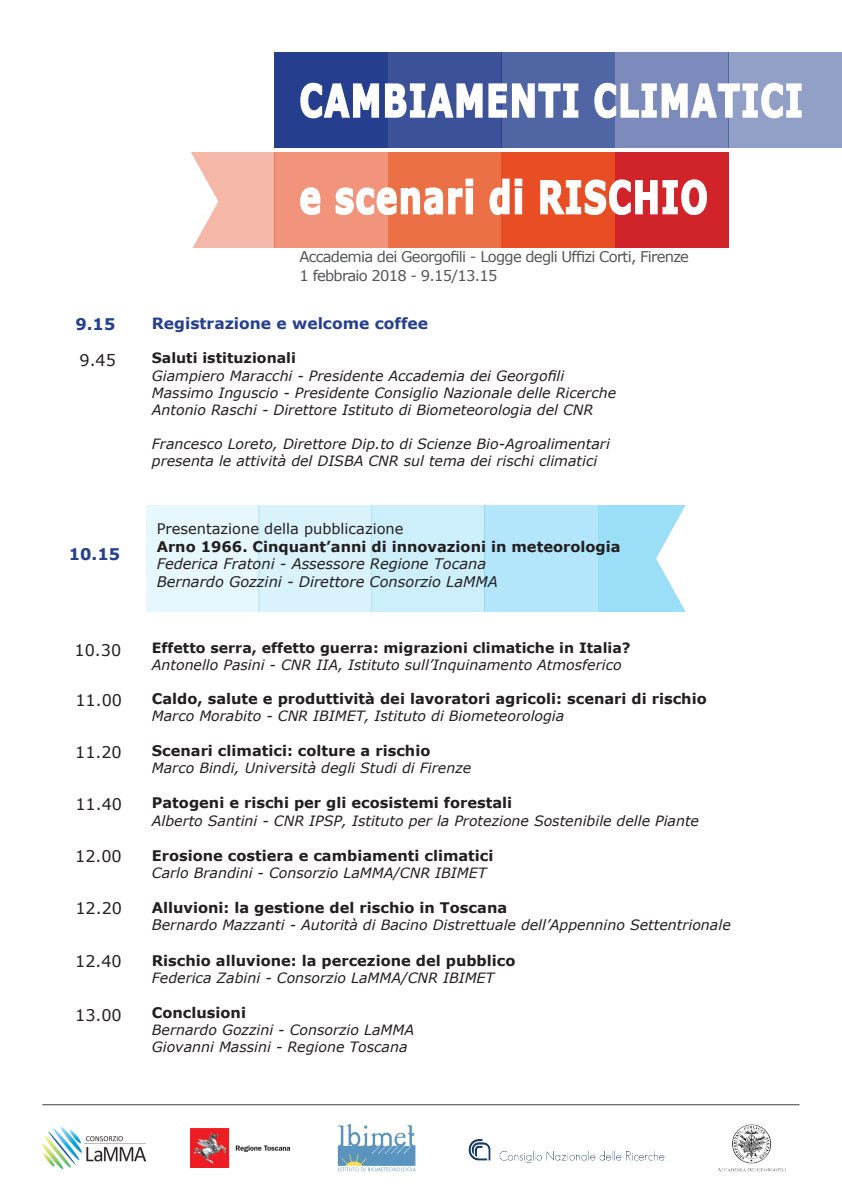
<style>
.page{position:relative;width:842px;height:1191px;background:#fff}
.page>*{position:absolute;margin:0;border:0;box-sizing:border-box;transform-origin:0 0}
.t1{font:700 44.8px/96.6px "Verdana";letter-spacing:.05em;color:#fff;scale:.71 1}
.t2{font:16.1px "Verdana";color:#231f20}
.t3{font:700 16.1px "Verdana";color:#253f8e}
.t4{font:700 15.5px "Verdana";color:#253f8e}
.t5{font:14.8px/18.8px "Verdana";letter-spacing:-.05em;color:#545557}
.t6{font:700 14.6px "Verdana";color:#231f20}
.t7{font:italic 14.6px/17.5px "Verdana";color:#231f20}
.t8{font:14.6px "Verdana";color:#231f20}
.t9{font:italic 14.2px/17px "Verdana";color:#231f20}
.t10{font:700 14.2px "Verdana";color:#231f20}
.s1{font-size:14.6px}
</style>
<div class="page">
<div style="left:728px;top:52px;width:114px;height:96px;background:#929fc6"></div>
<div style="left:615px;top:152px;width:113px;height:95px;background:#d1232a"></div>
<div style="left:274px;top:52px;width:114px;height:96px;background:#253f8e"></div>
<div style="left:388px;top:52px;width:113px;height:96px;background:#3b5299"></div>
<div style="left:501px;top:52px;width:114px;height:96px;background:#5065a4"></div>
<div style="left:615px;top:52px;width:113px;height:96px;background:#7c8bbb"></div>
<svg style="left:300px;top:82px;width:279px;height:37px"></svg>
<svg style="left:594px;top:82px;width:208px;height:37px"></svg>
<div style="left:274px;top:152px;width:114px;height:95px;background:#f1947b"></div>
<div style="left:388px;top:152px;width:113px;height:95px;background:#ec7046"></div>
<div style="left:161px;top:152px;width:113px;height:95px;background:#f5b8a8"></div>
<svg style="left:161px;top:152px;width:57px;height:96px"></svg>
<div style="left:501px;top:152px;width:114px;height:95px;background:#e84d24"></div>
<svg style="left:300px;top:187px;width:21px;height:28px"></svg>
<svg style="left:335px;top:178px;width:139px;height:37px"></svg>
<svg style="left:489px;top:178px;width:34px;height:37px"></svg>
<svg style="left:540px;top:179px;width:167px;height:36px"></svg>
<img style="left:468px;top:1139px;width:197px;height:24px">
<img style="left:337px;top:1124px;width:79px;height:48px">
<img style="left:190px;top:1128px;width:101px;height:39px">
<img style="left:717px;top:1124px;width:69px;height:48px">
<img style="left:42px;top:1127px;width:103px;height:41px">
<hr style="left:42px;top:1104px;width:758px;height:1px;background:#3e3e3f">
<div style="left:258px;top:505px;width:113px;height:107px;background:#d9f2fc"></div>
<div style="left:485px;top:505px;width:113px;height:107px;background:#b3e6fa"></div>
<div style="left:371px;top:505px;width:113px;height:107px;background:#cdeffb"></div>
<div style="left:598px;top:505px;width:113px;height:107px;background:#9adef8"></div>
<svg style="left:656px;top:505px;width:55px;height:107px"></svg>
<div style="left:146px;top:505px;width:113px;height:107px;background:#e6f7fd"></div>
<p class="t3" style="left:75px;top:313px;width:42px">9.15</p>
<p class="t2" style="left:80px;top:350px;width:38px">9.45</p>
<p class="t3" style="left:69px;top:544px;width:53px">10.15</p>
<p class="t2" style="left:75px;top:639px;width:48px">10.30</p>
<p class="t2" style="left:75px;top:690px;width:48px">11.00</p>
<p class="t2" style="left:75px;top:742px;width:48px">11.20</p>
<p class="t2" style="left:75px;top:794px;width:48px">11.40</p>
<p class="t2" style="left:75px;top:845px;width:48px">12.00</p>
<p class="t2" style="left:75px;top:898px;width:48px">12.20</p>
<p class="t2" style="left:75px;top:951px;width:48px">12.40</p>
<p class="t2" style="left:75px;top:1005px;width:48px">13.00</p>
<h1 class="t1" style="left:300px;top:53px;width:710px">CAMBIAMENTI CLIMATICI e scenari di RISCHIO</h1>
<p class="t5" style="left:300px;top:248px;width:391px">Accademia dei Georgofili - Logge degli Uffizi Corti, Firenze<br>1 febbraio 2018 - 9.15/13.15</p>
<p class="t4" style="left:152px;top:314px;width:278px">Registrazione e welcome coffee</p>
<p class="t10" style="left:152px;top:349px;width:146px">Saluti istituzionali</p>
<p class="t9" style="left:152px;top:367px;width:466px">Giampiero Maracchi - Presidente Accademia dei Georgofili<br>Massimo Inguscio - Presidente Consiglio Nazionale delle Ricerche<br>Antonio Raschi - Direttore Istituto di Biometeorologia del CNR</p>
<p class="t9" style="left:152px;top:435px;width:460px">Francesco Loreto, Direttore Dip.to di Scienze Bio-Agroalimentari presenta le attività del DISBA CNR sul tema dei rischi climatici</p>
<p class="t8" style="left:157px;top:519px;width:248px">Presentazione della pubblicazione</p>
<p class="t6" style="left:157px;top:537px;width:465px">Arno 1966. Cinquant’anni di innovazioni in meteorologia</p>
<p class="t7" style="left:157px;top:555px;width:343px">Federica Fratoni - Assessore Regione Tocana<br>Bernardo Gozzini - Direttore Consorzio LaMMA</p>
<p class="t10" style="left:152px;top:638px;width:480px">Effetto serra, effetto guerra: migrazioni climatiche in Italia?</p>
<p class="t9" style="left:152px;top:656px;width:471px">Antonello Pasini - CNR IIA, Istituto sull’Inquinamento Atmosferico</p>
<p class="t6" style="left:152px;top:689px;width:556px">Caldo, salute e produttività dei lavoratori agricoli: scenari di rischio</p>
<p class="t9" style="left:152px;top:708px;width:414px">Marco Morabito - CNR IBIMET, Istituto di Biometeorologia</p>
<p class="t6" style="left:152px;top:741px;width:280px">Scenari climatici: colture a rischio</p>
<p class="t9" style="left:152px;top:759px;width:321px">Marco Bindi, Università degli Studi di Firenze</p>
<p class="t6" style="left:152px;top:793px;width:362px">Patogeni e rischi per gli ecosistemi forestali</p>
<p class="t9" style="left:152px;top:812px;width:549px">Alberto Santini - CNR IPSP, Istituto per la Protezione Sostenibile delle Piante</p>
<p class="t6" style="left:152px;top:846px;width:343px">Erosione costiera e cambiamenti climatici</p>
<p class="t9" style="left:152px;top:864px;width:336px">Carlo Brandini - Consorzio LaMMA/CNR IBIMET</p>
<p class="t6" style="left:152px;top:898px;width:357px">Alluvioni: la gestione del rischio in Toscana</p>
<p class="t9" style="left:152px;top:917px;width:580px"><span class="s1">B</span>ernardo Mazzanti - Autorità di Bacino Distrettuale dell’Appennino Settentrionale</p>
<p class="t6" style="left:152px;top:950px;width:365px">Rischio alluvione: la percezione del pubblico</p>
<p class="t9" style="left:152px;top:969px;width:344px">Federica Zabini - Consorzio LaMMA/CNR IBIMET</p>
<p class="t6" style="left:152px;top:1002px;width:96px">Conclusioni</p>
<p class="t9" style="left:152px;top:1021px;width:264px">Bernardo Gozzini - Consorzio LaMMA<br>Giovanni Massini - Regione Toscana</p>
</div>
